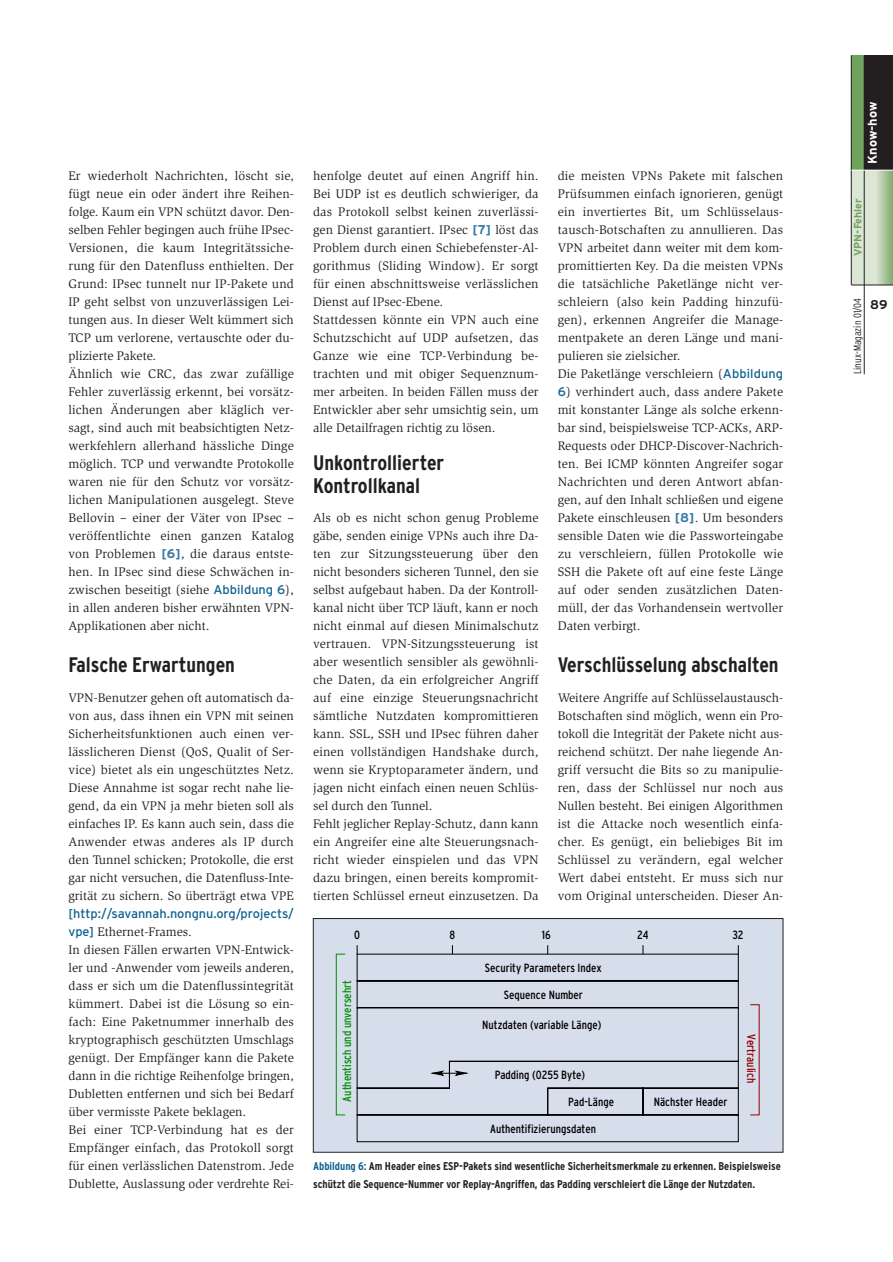
<style>
.page{position:relative;width:893px;height:1262px;background:#fff}
.page>*{position:absolute;margin:0;border:0;box-sizing:border-box;transform-origin:0 0}
.t1{font:700 condensed 21px/22.5px "Interstate";color:#231f20}
.t2{font:12.75px/18px "Slimbach";letter-spacing:.01em;color:#231f20}
.t3{font:12.75px "Interstate";color:#0f618e}
.t4{font:700 12.75px "Interstate";color:#fff}
.t5{font:700 12.75px "Interstate";color:#231f20}
.t6{font:condensed 11.85px "Interstate";color:#000}
.t7{font:condensed 11.85px "Interstate";color:#008f00}
.t8{font:condensed 11.85px "Interstate";color:#8f0000}
.t9{font:700 condensed 11.25px/18px "Interstate";color:#231f20}
.t10{font:300 condensed 10.5px "Interstate";color:#231f20}
.t11{font:700 10.5px "Interstate";color:#6fa35d}
.s1{font-family:"Interstate";font-weight:700;color:#3978a3}
.s2{font-family:"Interstate";color:#0f618e}
.s3{color:#0f618e}
</style>
<div class="page">
<div style="left:851px;top:55px;width:41px;height:230px;background:#6fa35d"></div>
<div style="left:864px;top:55px;width:28px;height:115px;background:#231f20"></div>
<div style="left:851px;top:170px;width:25px;height:115px;background:#dce6d5"></div>
<svg style="left:876px;top:171px;width:16px;height:114px;background:#adc7a1"></svg>
<hr style="left:851px;top:55px;width:1px;height:230px;background:#231f20">
<hr style="left:863px;top:55px;width:1px;height:319px;background:#231f20">
<hr style="left:851px;top:170px;width:41px;height:1px;background:#fff">
<hr style="left:851px;top:285px;width:41px;height:1px;background:#231f20">
<div style="left:313px;top:918px;width:470px;height:234px;background:#d7deeb"></div>
<svg style="left:356px;top:953px;width:382px;height:189px"></svg>
<svg style="left:430px;top:1070px;width:14px;height:6px"></svg>
<svg style="left:454px;top:1070px;width:14px;height:6px"></svg>
<div style="left:336px;top:954px;width:9px;height:161px;border:1px solid #008f00"></div>
<div style="left:313px;top:918px;width:470px;height:234px;border:1px solid #231f20"></div>
<p class="t2" style="left:68px;top:168px;width:227px">Er wiederholt Nachrichten, löscht sie, fügt neue ein oder ändert ihre Reihen&shy;folge. Kaum ein VPN schützt davor. Den&shy;selben Fehler begingen auch frühe IPsec-Versionen, die kaum Integritätssiche&shy;rung für den Datenfluss enthielten. Der Grund: IPsec tunnelt nur IP-Pakete und IP geht selbst von unzuverlässigen Lei&shy;tungen aus. In dieser Welt kümmert sich TCP um verlorene, vertauschte oder du&shy;plizierte Pakete.<br>Ähnlich wie CRC, das zwar zufällige Fehler zuverlässig erkennt, bei vorsätz&shy;lichen Änderungen aber kläglich ver&shy;sagt, sind auch mit beabsichtigten Netz&shy;werkfehlern allerhand hässliche Dinge möglich. TCP und verwandte Protokolle waren nie für den Schutz vor vorsätz&shy;lichen Manipulationen ausgelegt. Steve Bellovin – einer der Väter von IPsec – veröffentlichte einen ganzen Katalog von Problemen <span class="s1">[6]</span>, die daraus entste&shy;hen. In IPsec sind diese Schwächen in&shy;zwischen beseitigt (siehe <span class="s2">Abbildung 6</span>), in allen anderen bisher erwähnten VPN-Applikationen aber nicht.</p>
<h1 class="t1" style="left:68px;top:655px;width:168px">Falsche Erwartungen</h1>
<p class="t2" style="left:68px;top:690px;width:227px;text-align:justify">VPN-Benutzer gehen oft automatisch da&shy;von aus, dass ihnen ein VPN mit seinen Sicherheitsfunktionen auch einen ver&shy;lässlicheren Dienst (QoS, Qualit of Ser&shy;vice) bietet als ein ungeschütztes Netz.<br>Diese Annahme ist sogar recht nahe lie&shy;gend, da ein VPN ja mehr bieten soll als einfaches IP. Es kann auch sein, dass die Anwender etwas anderes als IP durch den Tunnel schicken; Protokolle, die erst gar nicht versuchen, die Datenfluss-Inte&shy;grität zu sichern. So überträgt etwa VPE</p>
<p class="t3" style="left:68px;top:909px;width:227px">[http://savannah.nongnu.org/projects/</p>
<p class="t2" style="left:68px;top:924px;width:227px"><span class="s2">vpe]</span> Ethernet-Frames.<br>In diesen Fällen erwarten VPN-Entwick&shy;ler und -Anwender vom jeweils anderen, dass er sich um die Datenflussintegrität kümmert. Dabei ist die Lösung so ein&shy;fach: Eine Paketnummer innerhalb des kryptographisch geschützten Umschlags genügt. Der Empfänger kann die Pakete dann in die richtige Reihenfolge bringen, Dubletten entfernen und sich bei Bedarf über vermisste Pakete beklagen.<br>Bei einer TCP-Verbindung hat es der Empfänger einfach, das Protokoll sorgt für einen verlässlichen Datenstrom. Jede Dublette, Auslassung oder verdrehte Rei-</p>
<p class="t2" style="left:313px;top:168px;width:227px">henfolge deutet auf einen Angriff hin.<br>Bei UDP ist es deutlich schwieriger, da das Protokoll selbst keinen zuverlässi&shy;gen Dienst garantiert. IPsec <span class="s1">[7]</span> löst das Problem durch einen Schiebefenster-Al&shy;gorithmus (Sliding Window). Er sorgt für einen abschnittsweise verlässlichen Dienst auf IPsec-Ebene.<br>Stattdessen könnte ein VPN auch eine Schutzschicht auf UDP aufsetzen, das Ganze wie eine TCP-Verbindung be&shy;trachten und mit obiger Sequenznum&shy;mer arbeiten. In beiden Fällen muss der Entwickler aber sehr umsichtig sein, um alle Detailfragen richtig zu lösen.</p>
<h1 class="t1" style="left:313px;top:453px;width:133px">Unkontrollierter<br>Kontrollkanal</h1>
<p class="t2" style="left:313px;top:510px;width:227px">Als ob es nicht schon genug Probleme gäbe, senden einige VPNs auch ihre Da&shy;ten zur Sitzungssteuerung über den nicht besonders sicheren Tunnel, den sie selbst aufgebaut haben. Da der Kontroll&shy;kanal nicht über TCP läuft, kann er noch nicht einmal auf diesen Minimalschutz vertrauen. VPN-Sitzungssteuerung ist aber wesentlich sensibler als gewöhnli&shy;che Daten, da ein erfolgreicher Angriff auf eine einzige Steuerungsnachricht sämtliche Nutzdaten kompromittieren kann. SSL, SSH und IPsec führen daher einen vollständigen Handshake durch, wenn sie Kryptoparameter ändern, und jagen nicht einfach einen neuen Schlüs&shy;sel durch den Tunnel.<br>Fehlt jeglicher Replay-Schutz, dann kann ein Angreifer eine alte Steuerungsnach&shy;richt wieder einspielen und das VPN dazu bringen, einen bereits kompromit&shy;tierten Schlüssel erneut einzusetzen. Da</p>
<p class="t2" style="left:557px;top:168px;width:227px">die meisten VPNs Pakete mit falschen Prüfsummen einfach ignorieren, genügt ein invertiertes Bit, um Schlüsselaus&shy;tausch-Botschaften zu annullieren. Das VPN arbeitet dann weiter mit dem kom&shy;promittierten Key. Da die meisten VPNs die tatsächliche Paketlänge nicht ver&shy;schleiern (also kein Padding hinzufü&shy;gen), erkennen Angreifer die Manage&shy;mentpakete an deren Länge und mani&shy;pulieren sie zielsicher.<br>Die Paketlänge verschleiern (<span class="s2">Abbildung</span></p>
<p class="t2" style="left:557px;top:384px;width:227px;text-align:justify"><span class="s2">6</span>) verhindert auch, dass andere Pakete mit konstanter Länge als solche erkenn&shy;bar sind, beispielsweise TCP-ACKs, ARP-Requests oder DHCP-Discover-Nachrich&shy;ten. Bei ICMP könnten Angreifer sogar Nachrichten und deren Antwort abfan&shy;gen, auf den Inhalt schließen und eigene Pakete einschleusen <span class="s1">[8]</span>. Um besonders sensible Daten wie die Passworteingabe zu verschleiern, füllen Protokolle wie SSH die Pakete oft auf eine feste Länge auf oder senden zusätzlichen Daten&shy;müll, der das Vorhandensein wertvoller Daten verbirgt.</p>
<h1 class="t1" style="left:557px;top:655px;width:222px">Verschlüsselung abschalten</h1>
<p class="t2" style="left:557px;top:690px;width:227px;text-align:justify">Weitere Angriffe auf Schlüsselaustausch-Botschaften sind möglich, wenn ein Pro&shy;tokoll die Integrität der Pakete nicht aus&shy;reichend schützt. Der nahe liegende An&shy;griff versucht die Bits so zu manipulie&shy;ren, dass der Schlüssel nur noch aus Nullen besteht. Bei einigen Algorithmen ist die Attacke noch wesentlich einfa&shy;cher. Es genügt, ein beliebiges Bit im Schlüssel zu verändern, egal welcher Wert dabei entsteht. Er muss sich nur vom Original unterscheiden. Dieser An-</p>
<p class="t6" style="left:354px;top:930px;width:7px">0</p>
<p class="t6" style="left:449px;top:930px;width:7px">8</p>
<p class="t6" style="left:541px;top:930px;width:10px">16</p>
<p class="t6" style="left:637px;top:930px;width:13px">24</p>
<p class="t6" style="left:732px;top:930px;width:13px">32</p>
<p class="t7" style="left:342px;top:1101px;width:123px;rotate:-90deg">Authentisch und unversehrt</p>
<p class="t6" style="left:485px;top:963px;width:118px">Security Parameters Index</p>
<p class="t6" style="left:504px;top:990px;width:81px">Sequence Number</p>
<p class="t6" style="left:482px;top:1020px;width:121px">Nutzdaten (variable Länge)</p>
<p class="t6" style="left:494px;top:1070px;width:92px">Padding (0255 Byte)</p>
<p class="t6" style="left:568px;top:1097px;width:47px">Pad-Länge</p>
<p class="t6" style="left:653px;top:1097px;width:75px">Nächster Header</p>
<p class="t6" style="left:490px;top:1124px;width:107px">Authentifizierungsdaten</p>
<p class="t8" style="left:755px;top:1034px;width:50px;rotate:90deg">Vertraulich</p>
<p class="t9" style="left:313px;top:1158px;width:469px"><span class="s3">Abbildung 6:</span> Am Header eines ESP-Pakets sind wesentliche Sicherheitsmerkmale zu erkennen. Beispielsweise schützt die Sequence-Nummer vor Replay-Angriffen, das Padding verschleiert die Länge der Nutzdaten.</p>
<p class="t4" style="left:867px;top:164px;width:63px;rotate:-90deg">Know-how</p>
<p class="t11" style="left:853px;top:256px;width:59px;rotate:-90deg">VPN-Fehler</p>
<p class="t10" style="left:853px;top:374px;width:77px;rotate:-90deg">Linux-Magazin 01/04</p>
<p class="t5" style="left:870px;top:300px;width:19px">89</p>
</div>
